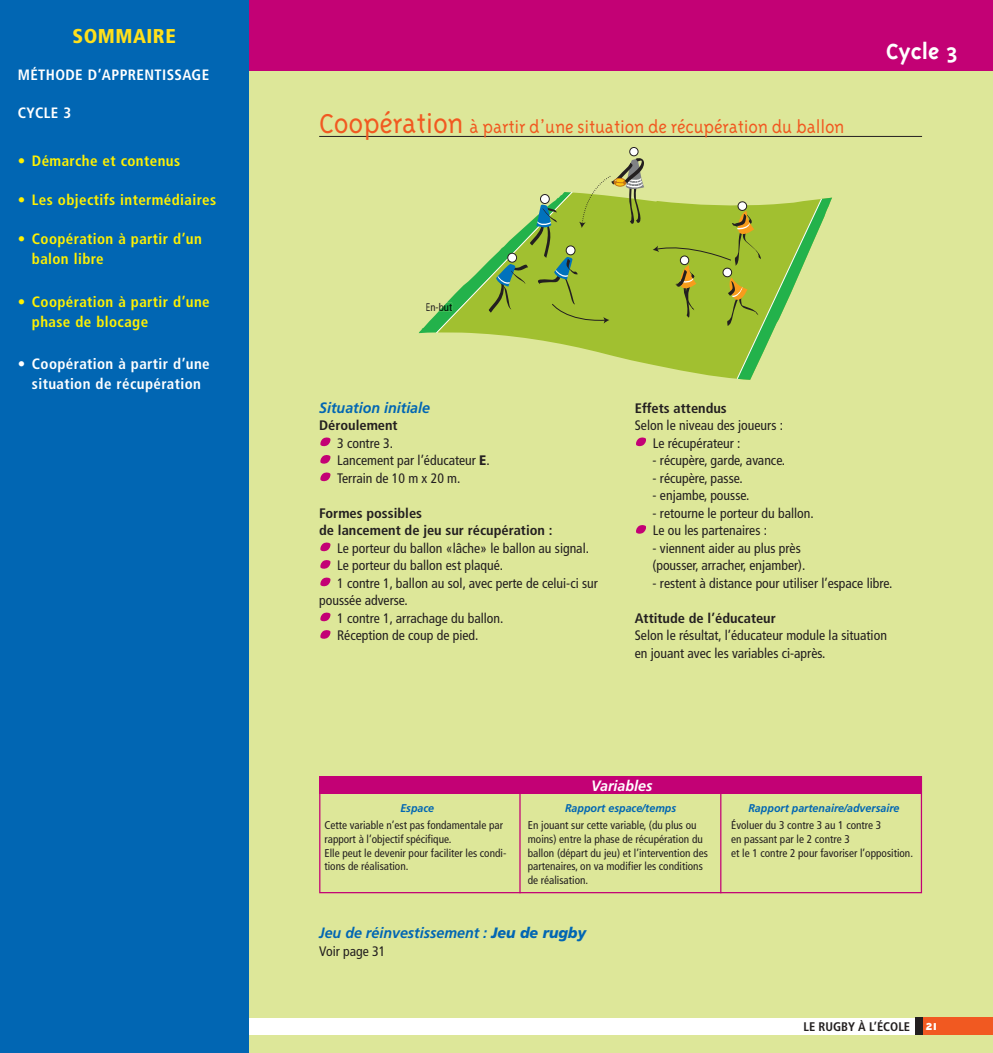
<style>
.page{position:relative;width:993px;height:1053px;background:#fff}
.page>*{position:absolute;margin:0;border:0;box-sizing:border-box;transform-origin:0 0}
.t1{font:700 25px "Triplex";color:#fff}
.t2{font:300 20px "Triplex";letter-spacing:-.01em;color:#f15921}
.t3{font:900 condensed 20px "Frutiger";letter-spacing:.025em;color:#ffe01b}
.t4{font:700 condensed 15px/20px "Frutiger";letter-spacing:.025em;color:#fff101}
.t5{font:700 condensed 15px/20px "Frutiger";letter-spacing:.025em;color:#fff;text-align:center}
.t6{font:italic 700 15px "Frutiger";color:#0166b3;scale:.95 1}
.t7{font:italic 700 15px "Frutiger";color:#fff;scale:.95 1}
.t8{font:condensed 13.75px/17.5px "Frutiger";color:#231f20}
.t9{font:700 condensed 13.75px/17.5px "Frutiger";color:#231f20;scale:1.05 1}
.t10{font:700 condensed 12.5px "Frutiger";color:#231f20}
.t11{font:condensed 11.25px/13.8px "Frutiger";color:#231f20}
.t12{font:italic 700 11.25px "Frutiger";color:#0166b3;scale:.95 1}
.t13{font:condensed 11.12px "Frutiger";color:#231f20}
.s1{font-size:31.25px}
.s2{color:#000900}
.s3{font-weight:900}
.s4{font-family:"Triplex";font-weight:800;font-stretch:normal;font-size:15px;color:#fff}
</style>
<div class="page">
<div style="left:248px;top:63px;width:744px;height:954px;background:#dde799"></div>
<div style="left:248px;top:0;width:744px;height:71px;background:#c30175"></div>
<svg style="left:320px;top:437px;width:10px;height:9px"></svg>
<svg style="left:320px;top:455px;width:10px;height:8px"></svg>
<svg style="left:320px;top:472px;width:10px;height:9px"></svg>
<svg style="left:320px;top:542px;width:10px;height:9px"></svg>
<svg style="left:320px;top:560px;width:10px;height:8px"></svg>
<svg style="left:320px;top:577px;width:10px;height:9px"></svg>
<svg style="left:320px;top:612px;width:10px;height:9px"></svg>
<svg style="left:320px;top:630px;width:10px;height:8px"></svg>
<svg style="left:636px;top:437px;width:9px;height:9px"></svg>
<svg style="left:636px;top:525px;width:9px;height:8px"></svg>
<div style="left:248px;top:1035px;width:744px;height:17px;background:#dde799"></div>
<div style="left:918px;top:1017px;width:74px;height:18px;background:#f15921"></div>
<div style="left:914px;top:1017px;width:7px;height:18px;background:#231f20"></div>
<div style="left:319px;top:776px;width:602px;height:117px;border:1px solid #c30175"></div>
<div style="left:319px;top:776px;width:602px;height:18px;background:#c30175"></div>
<hr style="left:519px;top:794px;width:1px;height:99px;background:#c30175">
<hr style="left:720px;top:794px;width:1px;height:99px;background:#c30175">
<svg style="left:419px;top:197px;width:412px;height:168px"></svg>
<div style="left:629px;top:147px;width:9px;height:9px;background:#fff;border-radius:50%"></div>
<div style="left:629px;top:147px;width:9px;height:9px;border:1px solid #231f20;border-radius:50%"></div>
<svg style="left:652px;top:198px;width:179px;height:182px"></svg>
<svg style="left:419px;top:158px;width:225px;height:175px"></svg>
<hr style="left:319px;top:136px;width:602px;height:1px;background:#231f20">
<div style="left:0;top:0;width:248px;height:1052px;background:#0166b3"></div>
<h2 class="t3" style="left:72px;top:24px;width:105px">SOMMAIRE</h2>
<p class="t5" style="left:18px;top:65px;width:193px">MÉTHODE D’APPRENTISSAGE</p>
<p class="t5" style="left:18px;top:103px;width:55px">CYCLE 3</p>
<p class="t4" style="left:18px;top:151px;width:164px">• Démarche et contenus</p>
<p class="t4" style="left:18px;top:190px;width:200px">• Les objectifs intermédiaires</p>
<p class="t4" style="left:32px;top:229px;width:171px;text-indent:-14px">• Coopération à partir d’un balon libre</p>
<p class="t4" style="left:32px;top:291px;width:179px;text-indent:-14px">• Coopération à partir d’une phase de blocage</p>
<p class="t5" style="left:18px;top:354px;width:193px">• Coopération à partir d’une situation de récupération</p>
<h2 class="t2" style="left:319px;top:115px;width:526px"><span class="s1">Coopération</span> à partir d’une situation de récupération du ballon</h2>
<h1 class="t1" style="left:885px;top:37px;width:73px">Cycle 3</h1>
<p class="t13" style="left:425px;top:301px;width:28px">En-bu<span class="s2">t</span></p>
<p class="t6" style="left:319px;top:398px;width:118px">Situation initiale</p>
<p class="t9" style="left:319px;top:417px;width:76px">Déroulement</p>
<p class="t8" style="left:337px;top:434px;width:154px">3 contre 3.<br>Lancement par l’éducateur <span class="s3">E</span>.<br>Terrain de 10 m x 20 m.</p>
<p class="t9" style="left:319px;top:504px;width:224px">Formes possibles<br>de lancement de jeu sur récupération :</p>
<p class="t8" style="left:337px;top:539px;width:253px">Le porteur du ballon «lâche» le ballon au signal.</p>
<p class="t8" style="left:337px;top:557px;width:167px">Le porteur du ballon est plaqué.</p>
<p class="t8" style="left:337px;top:574px;width:262px">1 contre 1, ballon au sol, avec perte de celui-ci sur</p>
<p class="t8" style="left:319px;top:592px;width:90px">poussée adverse.</p>
<p class="t8" style="left:337px;top:609px;width:168px">1 contre 1, arrachage du ballon.</p>
<p class="t8" style="left:337px;top:627px;width:143px">Réception de coup de pied.</p>
<p class="t9" style="left:634px;top:399px;width:89px">Effets attendus</p>
<p class="t8" style="left:652px;top:417px;width:132px;text-indent:-18px">Selon le niveau des joueurs :<br>Le récupérateur :</p>
<p class="t8" style="left:652px;top:452px;width:134px">- récupère, garde, avance.</p>
<p class="t8" style="left:652px;top:469px;width:92px">- récupère, passe.</p>
<p class="t8" style="left:652px;top:487px;width:98px">- enjambe, pousse.</p>
<p class="t8" style="left:652px;top:504px;width:163px">- retourne le porteur du ballon.<br>Le ou les partenaires :</p>
<p class="t8" style="left:652px;top:539px;width:154px">- viennent aider au plus près (pousser, arracher, enjamber).</p>
<p class="t8" style="left:652px;top:574px;width:241px">- restent à distance pour utiliser l’espace libre.</p>
<p class="t9" style="left:634px;top:609px;width:136px">Attitude de l’éducateur</p>
<p class="t8" style="left:634px;top:627px;width:253px">Selon le résultat, l’éducateur module la situation en jouant avec les variables ci-après.</p>
<p class="t12" style="left:400px;top:801px;width:37px">Espace</p>
<p class="t11" style="left:324px;top:818px;width:183px">Cette variable n’est pas fondamentale par rapport à l’objectif spécifique.<br>Elle peut le devenir pour faciliter les condi&shy;tions de réalisation.</p>
<p class="t7" style="left:591px;top:776px;width:66px">Variables</p>
<p class="t12" style="left:565px;top:801px;width:118px">Rapport espace/temps</p>
<p class="t11" style="left:527px;top:818px;width:181px">En jouant sur cette variable, (du plus ou moins) entre la phase de récupération du ballon (départ du jeu) et l’intervention des partenaires, on va modifier les conditions de réalisation.</p>
<p class="t6" style="left:319px;top:923px;width:282px">Jeu de réinvestissement : <span class="s3">Jeu de rugby</span></p>
<p class="t8" style="left:319px;top:942px;width:68px">Voir page 31</p>
<p class="t12" style="left:748px;top:801px;width:160px">Rapport partenaire/adversaire</p>
<p class="t11" style="left:731px;top:818px;width:183px">Évoluer du 3 contre 3 au 1 contre 3<br>en passant par le 2 contre 3<br>et le 1 contre 2 pour favoriser l’opposition.</p>
<p class="t10" style="left:803px;top:1019px;width:135px">LE RUGBY À L’ÉCOLE <span class="s4">21</span></p>
</div>
